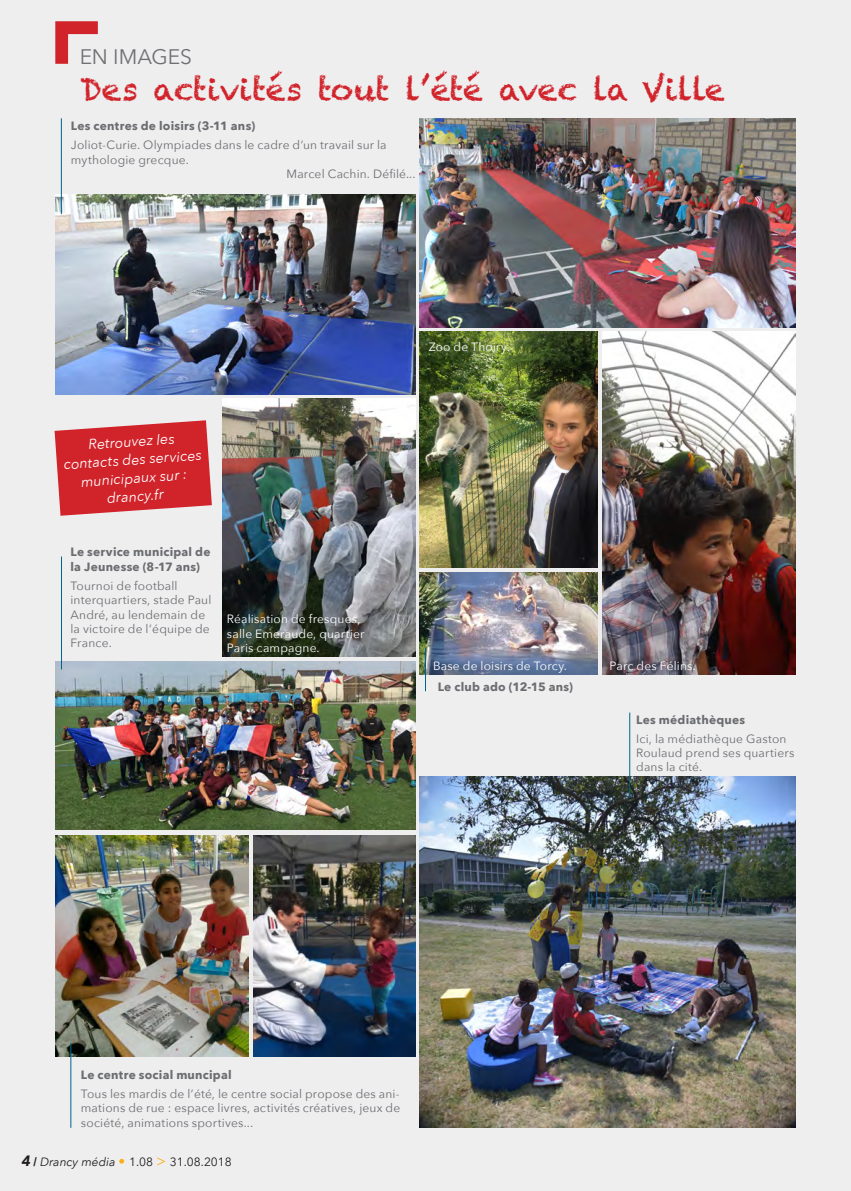
<style>
.page{position:relative;width:851px;height:1191px;background:#fff}
.page>*{position:absolute;margin:0;border:0;box-sizing:border-box;transform-origin:0 0}
.t1{font:31.35px "Chalkduster";letter-spacing:-.01em;color:#d1232a}
.t2{font:21px "Avenir Next";color:#6f7073}
.t3{font:italic 14.25px/18.3px "Avenir Next";color:#fff;text-align:center}
.t4{font:12px/14.4px "Avenir Next";letter-spacing:.015em;color:#6c6d70}
.t5{font:700 12px/14.4px "Avenir Next";letter-spacing:.02em;color:#6c6d70}
.t6{font:12px/14.4px "Avenir Next";letter-spacing:.015em;color:#fff}
.t7{font:12px "Avenir Next";color:#231f20}
.s1{font-family:"Avenir";font-weight:900;font-style:italic;font-size:15px}
.s2{font-family:"Arial";font-weight:900}
.s3{font-style:italic}
.s4{font-size:13.5px;color:#faaf18}
.s5{font-size:15px;color:#faaf18}
</style>
<div class="page">
<div style="left:0;top:0;width:850px;height:1191px;background:#eeeeef"></div>
<svg style="left:55px;top:21px;width:43px;height:43px"></svg>
<img style="left:55px;top:194px;width:360px;height:200px">
<img style="left:420px;top:118px;width:375px;height:209px">
<hr style="left:61px;top:118px;width:1px;height:96px;background:#00648a">
<img style="left:602px;top:331px;width:193px;height:343px">
<img style="left:222px;top:399px;width:193px;height:257px">
<img style="left:55px;top:835px;width:193px;height:221px">
<img style="left:420px;top:331px;width:177px;height:236px">
<img style="left:420px;top:572px;width:177px;height:102px">
<hr style="left:425px;top:648px;width:1px;height:43px;background:#00648a">
<hr style="left:70px;top:1042px;width:1px;height:85px;background:#00648a">
<img style="left:55px;top:661px;width:360px;height:168px">
<hr style="left:61px;top:556px;width:1px;height:113px;background:#00648a">
<img style="left:253px;top:835px;width:162px;height:221px">
<img style="left:420px;top:776px;width:375px;height:351px">
<hr style="left:629px;top:712px;width:1px;height:85px;background:#00648a">
<svg style="left:55px;top:420px;width:157px;height:96px;background:#d54046"></svg>
<p class="t2" style="left:80px;top:38px;width:114px">EN IMAGES</p>
<p class="t1" style="left:80px;top:71px;width:646px">Des activités tout l’été avec la Ville</p>
<p class="t5" style="left:71px;top:119px;width:186px">Les centres de loisirs (3-11 ans)</p>
<p class="t4" style="left:71px;top:137px;width:317px">Joliot-Curie. Olympiades dans le cadre d’un travail sur la mythologie grecque.</p>
<p class="t4" style="left:286px;top:166px;width:130px">Marcel Cachin. Défilé...</p>
<p class="t3" style="left:62px;top:436px;width:140px;rotate:-4deg">Retrouvez les contacts des services municipaux sur :</p>
<p class="t3" style="left:106px;top:488px;width:58px;rotate:-4deg">drancy.fr</p>
<p class="t5" style="left:70px;top:545px;width:141px">Le service municipal de la Jeunesse (8-17 ans)</p>
<p class="t4" style="left:70px;top:578px;width:142px">Tournoi de football interquartiers, stade Paul<br>André, au lendemain de la victoire de l’équipe de<br>France.</p>
<p class="t6" style="left:227px;top:611px;width:139px">Réalisation de fresques, salle Emeraude, quartier<br>Paris campagne.</p>
<p class="t6" style="left:428px;top:339px;width:83px">Zoo de Thoiry.</p>
<p class="t6" style="left:433px;top:658px;width:136px">Base de loisirs de Torcy.</p>
<p class="t6" style="left:609px;top:658px;width:88px">Parc des Félins.</p>
<p class="t5" style="left:437px;top:679px;width:137px">Le club ado (12-15 ans)</p>
<p class="t5" style="left:636px;top:712px;width:110px">Les médiathèques</p>
<p class="t4" style="left:636px;top:730px;width:160px">Ici, la médiathèque Gaston<br>Roulaud prend ses quartiers dans la cité.</p>
<p class="t5" style="left:81px;top:1067px;width:152px">Le centre social muncipal</p>
<p class="t4" style="left:81px;top:1085px;width:321px;text-align:justify">Tous les mardis de l’été, le centre social propose des ani&shy;mations de rue : espace livres, activités créatives, jeux de société, animations sportives...</p>
<p class="t7" style="left:21px;top:1151px;width:212px"><span class="s1">4</span> <span class="s2">/</span> <span class="s3">Drancy média</span> <span class="s4">•</span> 1.08 <span class="s5">&gt;</span> 31.08.2018</p>
</div>
